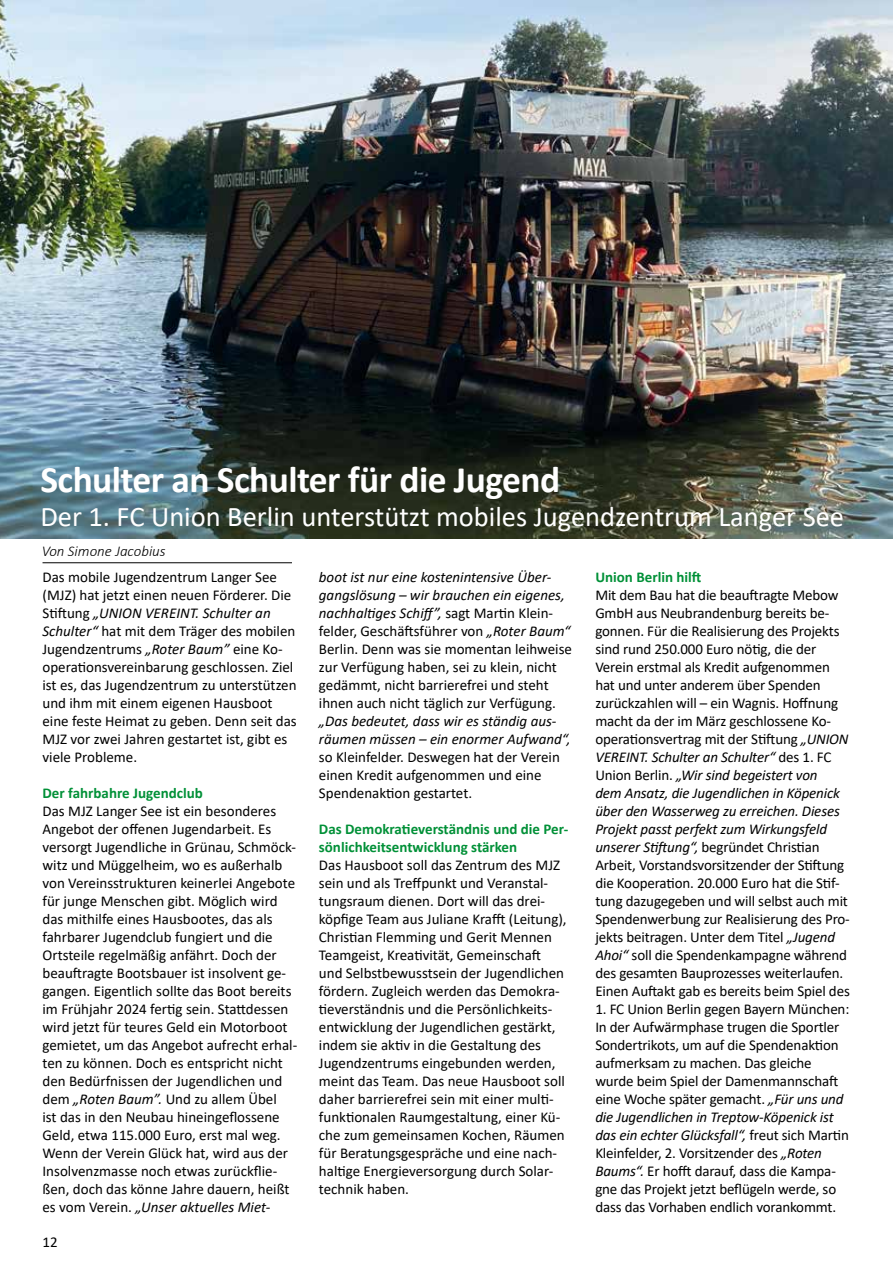
<style>
.page{position:relative;width:893px;height:1263px;background:#fff}
.page>*{position:absolute;margin:0;border:0;box-sizing:border-box;transform-origin:0 0}
.t1{font:700 37.5px "Calibri";letter-spacing:-.015em;color:#fff}
.t2{font:28.5px "Calibri";color:#fff}
.t3{font:15px/18px "Calibri";color:#000}
.t4{font:700 15px/18px "Calibri";color:#009037}
.t5{font:italic 15px/18px "Calibri";color:#000}
.t6{font:italic 300 15px "Calibri";color:#000}
.s1{font-style:italic}
</style>
<div class="page">
<img style="left:0;top:0;width:893px;height:538px">
<hr style="left:43px;top:562px;width:249px;height:1px;background:#000">
<h1 class="t1" style="left:40px;top:453px;width:521px">Schulter an Schulter für die Jugend</h1>
<h2 class="t2" style="left:40px;top:497px;width:805px">Der 1. FC Union Berlin unterstützt mobiles Jugendzentrum Langer See</h2>
<p class="t6" style="left:42px;top:542px;width:126px">Von Simone Jacobius</p>
<p class="t3" style="left:43px;top:568px;width:256px">Das mobile Jugendzentrum Langer See (MJZ) hat jetzt einen neuen Förderer. Die Stiftung <span class="s1">„UNION VEREINT. Schulter an Schulter“</span> hat mit dem Träger des mobilen Jugendzentrums <span class="s1">„Roter Baum”</span> eine Ko&shy;operationsvereinbarung geschlossen. Ziel ist es, das Jugendzentrum zu unterstützen und ihm mit einem eigenen Hausboot eine feste Heimat zu geben. Denn seit das MJZ vor zwei Jahren gestartet ist, gibt es viele Probleme.</p>
<p class="t4" style="left:43px;top:784px;width:162px">Der fahrbahre Jugendclub</p>
<p class="t3" style="left:43px;top:802px;width:256px">Das MJZ Langer See ist ein besonderes Angebot der offenen Jugendarbeit. Es versorgt Jugendliche in Grünau, Schmöck&shy;witz und Müggelheim, wo es außerhalb von Vereinsstrukturen keinerlei Angebote für junge Menschen gibt. Möglich wird das mithilfe eines Hausbootes, das als fahrbarer Jugendclub fungiert und die Ortsteile regelmäßig anfährt. Doch der beauftragte Bootsbauer ist insolvent ge&shy;gangen. Eigentlich sollte das Boot bereits im Frühjahr 2024 fertig sein. Stattdessen wird jetzt für teures Geld ein Motorboot gemietet, um das Angebot aufrecht erhal&shy;ten zu können. Doch es entspricht nicht den Bedürfnissen der Jugendlichen und dem <span class="s1">„Roten Baum”.</span> Und zu allem Übel<br>ist das in den Neubau hineingeflossene Geld, etwa 115.000 Euro, erst mal weg.<br>Wenn der Verein Glück hat, wird aus der Insolvenzmasse noch etwas zurückflie&shy;ßen, doch das könne Jahre dauern, heißt es vom Verein. <span class="s1">„Unser aktuelles Miet-</span></p>
<p class="t3" style="left:319px;top:568px;width:255px"><span class="s1">boot ist nur eine kostenintensive Über&shy;gangslösung – wir brauchen ein eigenes, nachhaltiges Schiff”,</span> sagt Martin Klein&shy;felder, Geschäftsführer von <span class="s1">„Roter Baum“ </span>Berlin. Denn was sie momentan leihweise zur Verfügung haben, sei zu klein, nicht gedämmt, nicht barrierefrei und steht ihnen auch nicht täglich zur Verfügung.</p>
<p class="t5" style="left:319px;top:711px;width:253px">„Das bedeutet, dass wir es ständig aus&shy;räumen müssen – ein enormer Aufwand“,</p>
<p class="t3" style="left:319px;top:748px;width:243px">so Kleinfelder. Deswegen hat der Verein einen Kredit aufgenommen und eine<br>Spendenaktion gestartet.</p>
<p class="t4" style="left:319px;top:820px;width:251px">Das Demokratieverständnis und die Per&shy;sönlichkeitsentwicklung stärken</p>
<p class="t3" style="left:319px;top:856px;width:249px">Das Hausboot soll das Zentrum des MJZ sein und als Treffpunkt und Veranstal&shy;tungsraum dienen. Dort will das drei&shy;köpfige Team aus Juliane Krafft (Leitung), Christian Flemming und Gerit Mennen Teamgeist, Kreativität, Gemeinschaft und Selbstbewusstsein der Jugendlichen fördern. Zugleich werden das Demokra&shy;tieverständnis und die Persönlichkeits&shy;entwicklung der Jugendlichen gestärkt, indem sie aktiv in die Gestaltung des Jugendzentrums eingebunden werden, meint das Team. Das neue Hausboot soll daher barrierefrei sein mit einer multi&shy;funktionalen Raumgestaltung, einer Kü&shy;che zum gemeinsamen Kochen, Räumen für Beratungsgespräche und eine nach&shy;haltige Energieversorgung durch Solar&shy;technik haben.</p>
<p class="t4" style="left:595px;top:568px;width:108px">Union Berlin hilft</p>
<p class="t3" style="left:595px;top:586px;width:256px">Mit dem Bau hat die beauftragte Mebow GmbH aus Neubrandenburg bereits be&shy;gonnen. Für die Realisierung des Projekts sind rund 250.000 Euro nötig, die der Verein erstmal als Kredit aufgenommen hat und unter anderem über Spenden zurückzahlen will – ein Wagnis. Hoffnung macht da der im März geschlossene Ko&shy;operationsvertrag mit der Stiftung <span class="s1">„UNION VEREINT. Schulter an Schulter“</span> des 1. FC Union Berlin. <span class="s1">„Wir sind begeistert von<br>dem Ansatz, die Jugendlichen in Köpenick über den Wasserweg zu erreichen. Dieses Projekt passt perfekt zum Wirkungsfeld unserer Stiftung“,</span> begründet Christian Arbeit, Vorstandsvorsitzender der Stiftung die Kooperation. 20.000 Euro hat die Stif&shy;tung dazugegeben und will selbst auch mit Spendenwerbung zur Realisierung des Pro&shy;jekts beitragen. Unter dem Titel <span class="s1">„Jugend Ahoi“</span> soll die Spendenkampagne während des gesamten Bauprozesses weiterlaufen.<br>Einen Auftakt gab es bereits beim Spiel des</p>
<p class="t3" style="left:595px;top:1000px;width:256px">1. FC Union Berlin gegen Bayern München:<br>In der Aufwärmphase trugen die Sportler Sondertrikots, um auf die Spendenaktion aufmerksam zu machen. Das gleiche wurde beim Spiel der Damenmannschaft eine Woche später gemacht. <span class="s1">„Für uns und die Jugendlichen in Treptow-Köpenick ist das ein echter Glücksfall“,</span> freut sich Martin Kleinfelder, 2. Vorsitzender des <span class="s1">„Roten Baums“.</span> Er hofft darauf, dass die Kampa&shy;gne das Projekt jetzt beflügeln werde, so dass das Vorhaben endlich vorankommt.</p>
<p class="t3" style="left:43px;top:1232px;width:17px">12</p>
</div>
